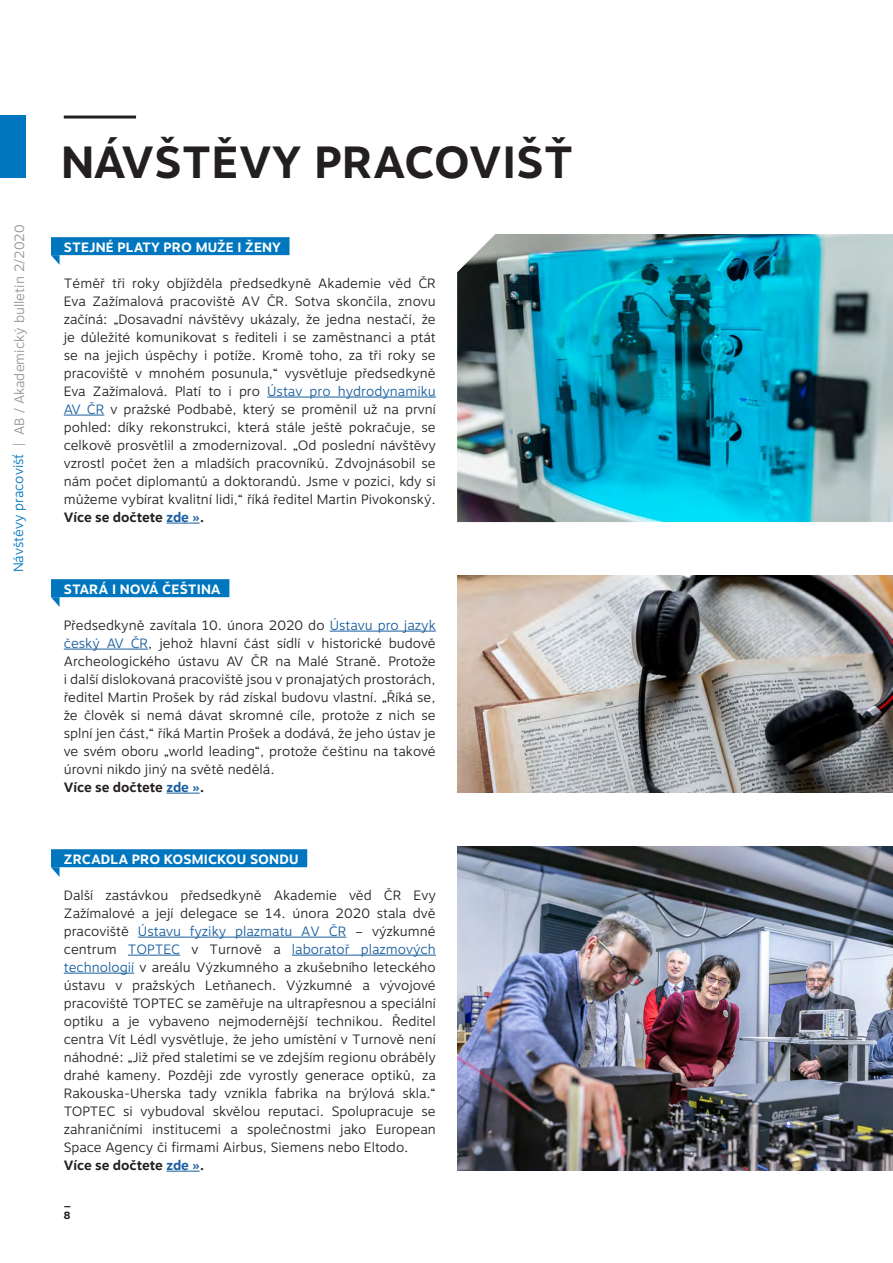
<style>
.page{position:relative;width:893px;height:1263px;background:#fff}
.page>*{position:absolute;margin:0;border:0;box-sizing:border-box;transform-origin:0 0}
.t1{font:700 45px "Motiva Sans";letter-spacing:.01em;color:#231f20}
.Chleba{font:300 13.5px/18px "Motiva Sans";color:#231f20;text-align:justify}
.REAGUJE_krátké_zpráv{font:700 13.5px "Motiva Sans";letter-spacing:.01em;color:#fff}
.Chleba-2{font:700 13.5px "Motiva Sans";letter-spacing:-.005em;color:#231f20}
.t2{font:300 13.5px "Motiva Sans";color:#939598}
.t3{font:300 13.5px "Motiva Sans";color:#0076be}
.t4{font:700 10.5px/12.6px "Motiva Sans";color:#231f20}
.s1{color:#175d9e}
.s2{font-weight:700}
.s3{font-weight:700;color:#175d9e}
.s4{font-weight:700;font-size:15px}
.s5{font-size:15px}
</style>
<div class="page">
<div style="left:0;top:116px;width:26px;height:62px;background:#0076be"></div>
<div style="left:51px;top:237px;width:238px;height:18px;background:#0076be"></div>
<hr style="left:267px;top:397px;width:169px;height:1px;background:#175d9e">
<hr style="left:64px;top:415px;width:40px;height:1px;background:#175d9e">
<hr style="left:166px;top:523px;width:34px;height:1px;background:#175d9e">
<svg style="left:51px;top:255px;width:9px;height:10px"></svg>
<img style="left:457px;top:234px;width:436px;height:288px">
<hr style="left:64px;top:116px;width:72px;height:3px;background:#231f20">
<div style="left:51px;top:579px;width:178px;height:18px;background:#0076be"></div>
<hr style="left:330px;top:631px;width:106px;height:1px;background:#175d9e">
<hr style="left:64px;top:649px;width:84px;height:1px;background:#175d9e">
<hr style="left:166px;top:793px;width:34px;height:1px;background:#175d9e">
<svg style="left:51px;top:597px;width:9px;height:10px"></svg>
<img style="left:457px;top:576px;width:436px;height:216px">
<div style="left:51px;top:849px;width:256px;height:18px;background:#0076be"></div>
<hr style="left:138px;top:937px;width:208px;height:1px;background:#175d9e">
<hr style="left:128px;top:955px;width:52px;height:1px;background:#175d9e">
<hr style="left:292px;top:955px;width:144px;height:1px;background:#175d9e">
<hr style="left:64px;top:973px;width:70px;height:1px;background:#175d9e">
<hr style="left:166px;top:1171px;width:34px;height:1px;background:#175d9e">
<svg style="left:51px;top:867px;width:9px;height:10px"></svg>
<img style="left:457px;top:846px;width:436px;height:324px">
<p class="t2" style="left:9px;top:446px;width:223px;rotate:-90deg">| AB / Akademický bulletin 2/2020</p>
<p class="t3" style="left:8px;top:572px;width:120px;rotate:-90deg">Návštěvy pracovišť</p>
<p class="t1" style="left:61px;top:129px;width:514px">NÁVŠTĚVY PRACOVIŠŤ</p>
<p class="REAGUJE_krátké_zpráv" style="left:64px;top:237px;width:219px">STEJNÉ PLATY PRO MUŽE I ŽENY</p>
<p class="Chleba" style="left:64px;top:274px;width:374px">Téměř tři roky objížděla předsedkyně Akademie věd ČR Eva Zažímalová pracoviště AV ČR. Sotva skončila, znovu začíná: „Dosavadní návštěvy ukázaly, že jedna nestačí, že je důležité komunikovat s řediteli i se zaměstnanci a ptát se na jejich úspěchy i potíže. Kromě toho, za tři roky se pracoviště v mnohém posunula,“ vysvětluje předsedkyně Eva Zažímalová. Platí to i pro <span class="s1">Ústav pro hydrodynamiku AV ČR</span> v pražské Podbabě, který se proměnil už na první pohled: díky rekonstrukci, která stále ještě pokračuje, se celkově prosvětlil a zmodernizoval. „Od poslední návštěvy vzrostl počet žen a mladších pracovníků. Zdvojnásobil se nám počet diplomantů a doktorandů. Jsme v pozici, kdy si můžeme vybírat kvalitní lidi,“ říká ředitel Martin Pivokonský.<br><span class="s2">Více se dočtete</span> <span class="s3">zde »</span><span class="s4">.</span></p>
<p class="REAGUJE_krátké_zpráv" style="left:64px;top:579px;width:158px">STARÁ I NOVÁ ČEŠTINA</p>
<p class="Chleba" style="left:64px;top:616px;width:374px">Předsedkyně zavítala 10. února 2020 do <span class="s1">Ústavu pro jazyk český AV ČR</span>, jehož hlavní část sídlí v historické budově Archeologického ústavu AV ČR na Malé Straně. Protože i další dislokovaná pracoviště jsou v pronajatých prostorách, ředitel Martin Prošek by rád získal budovu vlastní. „Říká se, že člověk si nemá dávat skromné cíle, protože z nich se splní jen část,“ říká Martin Prošek a dodává, že jeho ústav je ve svém oboru „world leading“, protože češtinu na takové úrovni nikdo jiný na světě nedělá.</p>
<p class="Chleba-2" style="left:64px;top:777px;width:142px">Více se dočtete <span class="s1">zde »</span><span class="s5">.</span></p>
<p class="REAGUJE_krátké_zpráv" style="left:64px;top:849px;width:236px">ZRCADLA PRO KOSMICKOU SONDU</p>
<p class="Chleba" style="left:64px;top:886px;width:374px">Další zastávkou předsedkyně Akademie věd ČR Evy Zažímalové a její delegace se 14. února 2020 stala dvě pracoviště <span class="s1">Ústavu fyziky plazmatu AV ČR</span> – výzkumné centrum <span class="s1">TOPTEC</span> v Turnově a <span class="s1">laboratoř plazmových technologií</span> v areálu Výzkumného a zkušebního leteckého ústavu v pražských Letňanech. Výzkumné a vývojové pracoviště TOPTEC se zaměřuje na ultrapřesnou a speciální optiku a je vybaveno nejmodernější technikou. Ředitel centra Vít Lédl vysvětluje, že jeho umístění v Turnově není náhodné: „Již před staletími se ve zdejším regionu obráběly drahé kameny. Později zde vyrostly generace optiků, za Rakouska-Uherska tady vznikla fabrika na brýlová skla.“ TOPTEC si vybudoval skvělou reputaci. Spolupracuje se zahraničními institucemi a společnostmi jako European Space Agency či firmami Airbus, Siemens nebo Eltodo.</p>
<p class="Chleba-2" style="left:64px;top:1155px;width:142px">Více se dočtete <span class="s1">zde »</span><span class="s5">.</span></p>
<p class="t4" style="left:64px;top:1196px;width:9px">_<br>8</p>
</div>
